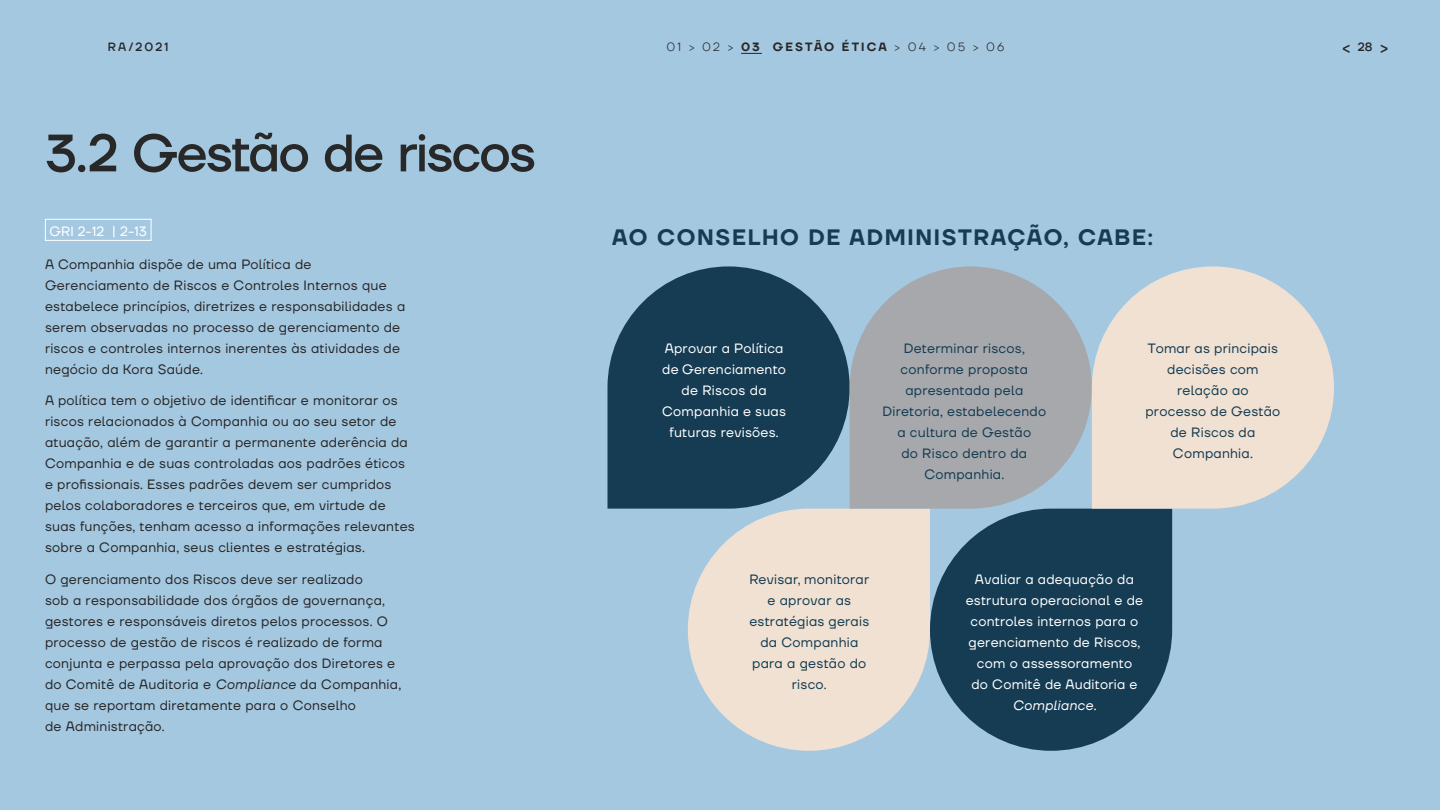
<style>
.page{position:relative;width:1440px;height:810px;background:#a5c8e1}
.page>*{position:absolute;margin:0;border:0;box-sizing:border-box;transform-origin:0 0}
.t1{font:500 52.5px "TT Firs Neue";letter-spacing:-.03em;color:#282828}
.t2{font:600 22.27px "TT Firs Neue";letter-spacing:.075em;color:#153c53}
.t3{font:13.5px/21px "TT Firs Neue";letter-spacing:.02em;color:#282828}
.t4{font:13.5px/21px "TT Firs Neue";letter-spacing:.02em;color:#153c53;text-align:center}
.t5{font:13.5px/21px "TT Firs Neue";letter-spacing:.02em;color:#fff;text-align:center}
.t6{font:italic 13.5px "TT Firs Neue";letter-spacing:.02em;color:#fff}
.t7{font:300 12px "TT Firs Neue";letter-spacing:.17em;color:#282828}
.t8{font:500 12px "TT Firs Neue";letter-spacing:.175em;color:#282828}
.s1{font-weight:600}
.s2{font-size:16.5px}
.s3{font-style:italic}
</style>
<div class="page">
<svg style="left:741px;top:53px;width:21px;height:1px"></svg>
<div style="left:45px;top:219px;width:106px;height:22px;border:1px solid #fff"></div>
<svg style="left:608px;top:266px;width:242px;height:243px;fill:#153c53"></svg>
<svg style="left:688px;top:509px;width:242px;height:242px;fill:#f0e1d2"></svg>
<svg style="left:850px;top:266px;width:242px;height:243px;fill:#a6a8ab"></svg>
<svg style="left:930px;top:509px;width:242px;height:242px;fill:#153c53"></svg>
<svg style="left:1092px;top:266px;width:242px;height:243px;fill:#f0e1d2"></svg>
<p class="t8" style="left:108px;top:38px;width:62px">RA/2021</p>
<p class="t7" style="left:667px;top:38px;width:339px">01 &gt; 02 &gt; <span class="s1">03 GESTÃO ÉTICA</span> &gt; 04 &gt; 05 &gt; 06</p>
<p class="t8" style="left:1358px;top:38px;width:32px">28 <span class="s2">&gt;</span></p>
<h1 class="t1" style="left:45px;top:117px;width:492px">3.2 Gestão de riscos</h1>
<p class="t5" style="left:50px;top:221px;width:99px">GRI 2-12 | 2-13</p>
<p class="t3" style="left:45px;top:253px;width:362px">A Companhia dispõe de uma Política de Gerenciamento de Riscos e Controles Internos que estabelece princípios, diretrizes e responsabilidades a serem observadas no processo de gerenciamento de riscos e controles internos inerentes às atividades de negócio da Kora Saúde.</p>
<p class="t3" style="left:45px;top:390px;width:371px">A política tem o objetivo de identificar e monitorar os riscos relacionados à Companhia ou ao seu setor de atuação, além de garantir a permanente aderência da Companhia e de suas controladas aos padrões éticos e profissionais. Esses padrões devem ser cumpridos pelos colaboradores e terceiros que, em virtude de suas funções, tenham acesso a informações relevantes sobre a Companhia, seus clientes e estratégias.</p>
<p class="t3" style="left:45px;top:568px;width:358px">O gerenciamento dos Riscos deve ser realizado<br>sob a responsabilidade dos órgãos de governança, gestores e responsáveis diretos pelos processos. O processo de gestão de riscos é realizado de forma conjunta e perpassa pela aprovação dos Diretores e do Comitê de Auditoria e <span class="s3">Compliance</span> da Companhia, que se reportam diretamente para o Conselho<br>de Administração.</p>
<h2 class="t2" style="left:612px;top:222px;width:542px">AO CONSELHO DE ADMINISTRAÇÃO, CABE:</h2>
<p class="t5" style="left:662px;top:337px;width:125px">Aprovar a Política de Gerenciamento de Riscos da<br>Companhia e suas futuras revisões.</p>
<p class="t4" style="left:882px;top:337px;width:165px">Determinar riscos, conforme proposta apresentada pela<br>Diretoria, estabelecendo a cultura de Gestão<br>do Risco dentro da<br>Companhia.</p>
<p class="t4" style="left:1145px;top:337px;width:136px">Tomar as principais decisões com relação ao processo de Gestão de Riscos da<br>Companhia.</p>
<p class="t4" style="left:749px;top:568px;width:121px">Revisar, monitorar e aprovar as estratégias gerais da Companhia para a gestão do risco.</p>
<p class="t5" style="left:966px;top:568px;width:179px">Avaliar a adequação da estrutura operacional e de controles internos para o gerenciamento de Riscos, com o assessoramento<br>do Comitê de Auditoria e</p>
<p class="t6" style="left:1013px;top:696px;width:85px">Compliance.</p>
</div>
